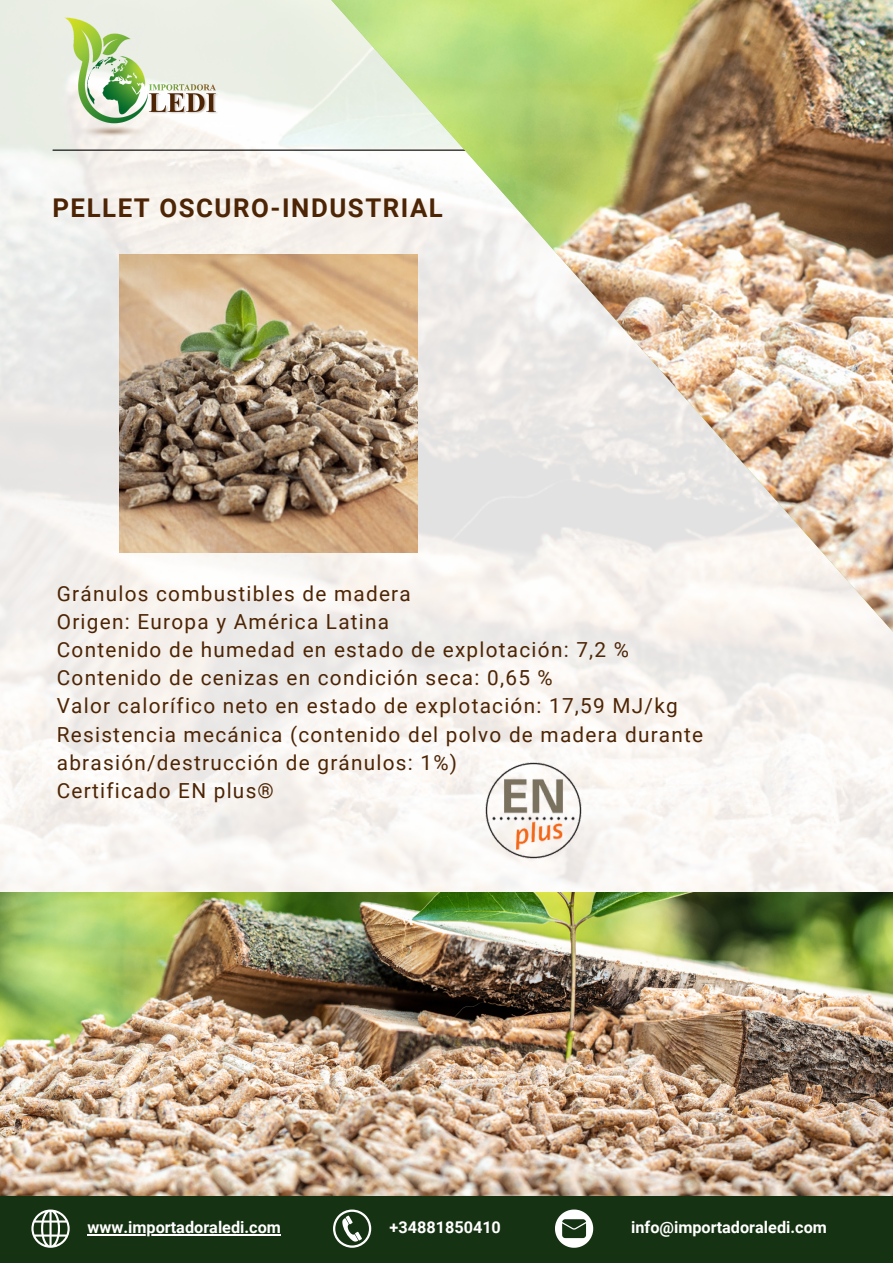
<style>
.page{position:relative;width:893px;height:1264px;background:#fff}
.page>*{position:absolute;margin:0;border:0;box-sizing:border-box;transform-origin:0 0}
.t1{font:700 25.8px "Roboto";letter-spacing:.06em;color:#4d2505}
.t2{font:20.7px/28px "Roboto";letter-spacing:.06em;color:#4d2505}
.t3{font:700 16.2px "Roboto";color:#fff}
</style>
<div class="page">
<hr style="left:53px;top:150px;width:429px;height:1px;background:#000">
<img style="left:262px;top:0;width:630px;height:696px">
<img style="left:46px;top:0;width:189px;height:154px">
<img style="left:119px;top:255px;width:298px;height:297px">
<img style="left:0;top:892px;width:892px;height:303px">
<div style="left:0;top:1195px;width:892px;height:67px;background:#153212"></div>
<svg style="left:333px;top:1209px;width:38px;height:38px"></svg>
<svg style="left:31px;top:1209px;width:39px;height:38px"></svg>
<svg style="left:555px;top:1209px;width:38px;height:38px"></svg>
<hr style="left:88px;top:1234px;width:193px;height:1px;background:#fff">
<img style="left:483px;top:760px;width:100px;height:100px">
<p class="t1" style="left:52px;top:193px;width:392px">PELLET OSCURO-INDUSTRIAL</p>
<p class="t2" style="left:57px;top:580px;width:355px">Gránulos combustibles de madera</p>
<p class="t2" style="left:57px;top:608px;width:334px">Origen: Europa y América Latina</p>
<p class="t2" style="left:57px;top:636px;width:573px">Contenido de humedad en estado de explotación: 7,2 %</p>
<p class="t2" style="left:57px;top:664px;width:497px">Contenido de cenizas en condición seca: 0,65 %</p>
<p class="t2" style="left:57px;top:692px;width:622px">Valor calorífico neto en estado de explotación: 17,59 MJ/kg</p>
<p class="t2" style="left:57px;top:720px;width:648px">Resistencia mecánica (contenido del polvo de madera durante abrasión/destrucción de gránulos: 1%)</p>
<p class="t2" style="left:57px;top:776px;width:219px">Certificado EN plus®</p>
<p class="t3" style="left:88px;top:1218px;width:195px">www.importadoraledi.com</p>
<p class="t3" style="left:389px;top:1217px;width:113px">+34881850410</p>
<p class="t3" style="left:631px;top:1218px;width:197px">info@importadoraledi.com</p>
</div>
